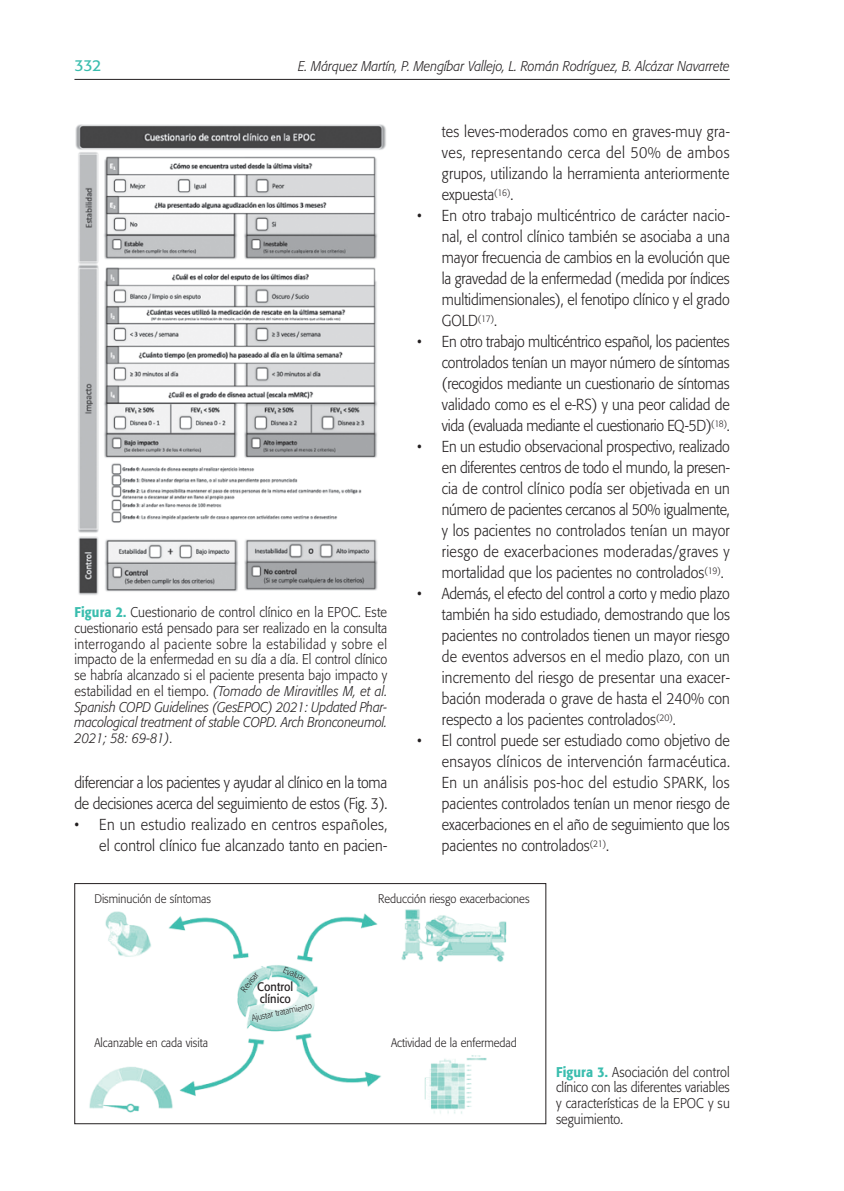
<style>
.page{position:relative;width:844px;height:1191px;background:#fff}
.page>*{position:absolute;margin:0;border:0;box-sizing:border-box;transform-origin:0 0}
.t1{font:300 15.75px/21px "Formata";color:#231f20;text-align:justify;scale:.9 1}
.t2{font:15.75px "Formata";color:#3abdae}
.t3{font:300 14px/15.8px "Formata";letter-spacing:.01em;color:#231f20;text-align:justify;scale:.9 1}
.t4{font:italic 300 14px "Formata";color:#231f20;scale:.9 1}
.t5{font:300 12.25px "Formata";color:#231f20;scale:.9 1}
.t6{font:12.25px/12.2px "Formata";color:#231f20;scale:.9 1}
.t7{font:300 8.75px "Formata";color:#231f20;scale:.9 1}
.s1{font-weight:500;color:#3abdae}
.s2{font-style:italic}
</style>
<div class="page">
<hr style="left:74px;top:79px;width:655px;height:1px;background:#231f20">
<img style="left:75px;top:124px;width:311px;height:471px">
<img style="left:89px;top:909px;width:418px;height:205px">
<div style="left:74px;top:883px;width:472px;height:241px;border:1px solid #231f20"></div>
<p class="t2" style="left:74px;top:58px;width:28px">332</p>
<p class="t4" style="left:298px;top:60px;width:481px">E. Márquez Martín, P. Mengíbar Vallejo, L. Román Rodríguez, B. Alcázar Navarrete</p>
<p class="t3" style="left:74px;top:605px;width:349px"><span class="s1">Figura 2.</span> Cuestionario de control clínico en la EPOC. Este cuestionario está pensado para ser realizado en la consulta interrogando al paciente sobre la estabilidad y sobre el impacto de la enfermedad en su día a día. El control clínico se habría alcanzado si el paciente presenta bajo impacto y estabilidad en el tiempo. <span class="s2">(Tomado de Miravitlles M, et al.<br>Spanish COPD Guidelines (GesEPOC) 2021: Updated Phar&shy;macological treatment of stable COPD. Arch Bronconeumol.<br>2021; 58: 69-81)</span>.</p>
<p class="t1" style="left:74px;top:773px;width:349px">diferenciar a los pacientes y ayudar al clínico en la toma de decisiones acerca del seguimiento de estos (Fig. 3).</p>
<p class="t1" style="left:74px;top:815px;width:349px;text-align:right">• En un estudio realizado en centros españoles, el control clínico fue alcanzado tanto en pacien-</p>
<p class="t1" style="left:441px;top:122px;width:321px">tes leves-moderados como en graves-muy gra&shy;ves, representando cerca del 50% de ambos grupos, utilizando la herramienta anteriormente expuesta<sup>(16)</sup>.</p>
<p class="t1" style="left:441px;top:206px;width:321px;text-indent:-25px">• En otro trabajo multicéntrico de carácter nacio&shy;nal, el control clínico también se asociaba a una mayor frecuencia de cambios en la evolución que la gravedad de la enfermedad (medida por índices multidimensionales), el fenotipo clínico y el grado GOLD<sup>(17)</sup>.</p>
<p class="t1" style="left:442px;top:332px;width:321px;text-indent:-25px">• En otro trabajo multicéntrico español, los pacientes controlados tenían un mayor número de síntomas (recogidos mediante un cuestionario de síntomas validado como es el e-RS) y una peor calidad de vida (evaluada mediante el cuestionario EQ-5D)<sup>(18)</sup>.</p>
<p class="t1" style="left:441px;top:437px;width:321px;text-indent:-25px">• En un estudio observacional prospectivo, realizado en diferentes centros de todo el mundo, la presen&shy;cia de control clínico podía ser objetivada en un número de pacientes cercanos al 50% igualmente, y los pacientes no controlados tenían un mayor riesgo de exacerbaciones moderadas/graves y mortalidad que los pacientes no controlados<sup>(19)</sup>.</p>
<p class="t1" style="left:441px;top:584px;width:321px;text-indent:-25px">• Además, el efecto del control a corto y medio plazo también ha sido estudiado, demostrando que los pacientes no controlados tienen un mayor riesgo de eventos adversos en el medio plazo, con un incremento del riesgo de presentar una exacer&shy;bación moderada o grave de hasta el 240% con respecto a los pacientes controlados<sup>(20)</sup>.</p>
<p class="t1" style="left:442px;top:731px;width:321px;text-indent:-25px">• El control puede ser estudiado como objetivo de ensayos clínicos de intervención farmacéutica.<br>En un análisis pos-hoc del estudio SPARK, los pacientes controlados tenían un menor riesgo de exacerbaciones en el año de seguimiento que los pacientes no controlados<sup>(21)</sup>.</p>
<p class="t5" style="left:94px;top:893px;width:131px">Disminución de síntomas</p>
<p class="t5" style="left:378px;top:893px;width:169px">Reducción riesgo exacerbaciones</p>
<p class="t5" style="left:94px;top:1037px;width:128px">Alcanzable en cada visita</p>
<p class="t7" style="left:240px;top:988px;width:27px;rotate:-53deg">Revisar</p>
<p class="t7" style="left:285px;top:965px;width:27px;rotate:25deg">Evaluar</p>
<p class="t7" style="left:251px;top:1014px;width:70px;rotate:-12deg">Ajustar tratamiento</p>
<p class="t6" style="left:257px;top:981px;width:42px">Control clínico</p>
<p class="t5" style="left:391px;top:1037px;width:141px">Actividad de la enfermedad</p>
<p class="t3" style="left:556px;top:1065px;width:194px"><span class="s1">Figura 3.</span> Asociación del control clínico con las diferentes variables y características de la EPOC y su seguimiento.</p>
</div>
